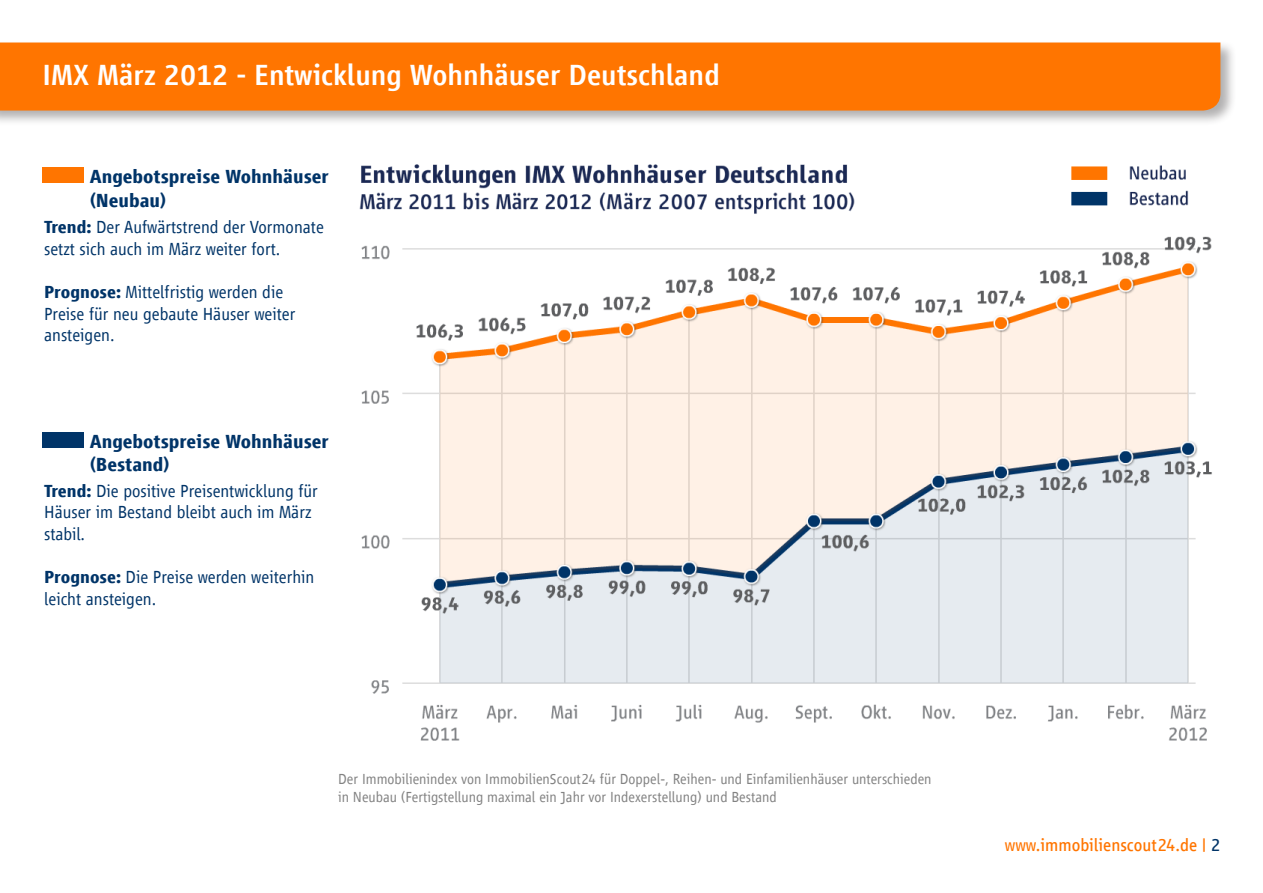
<style>
.page{position:relative;width:1263px;height:893px;background:#fff}
.page>*{position:absolute;margin:0;border:0;box-sizing:border-box;transform-origin:0 0}
.TitlePage{font:500 30px "Scout Vialog";color:#fff}
.t1{font:700 19.5px/23.4px "Scout Vialog";color:#003468}
.t2{font:300 18px/21.6px "Scout Vialog";color:#003468}
.t3{font:18px "Scout Vialog";color:#ff7500}
.t4{font:300 15px/18px "Scout Vialog";color:#828282}
.s1{font-weight:700}
.s2{color:#003468}
</style>
<div class="page">
<div style="left:0;top:40px;width:1236px;height:87px;background:#231f20;opacity:.35"></div>
<div style="left:0;top:43px;width:1220px;height:68px;background:#ff7500"></div>
<svg style="left:43px;top:167px;width:41px;height:16px"></svg>
<svg style="left:43px;top:432px;width:41px;height:16px"></svg>
<img style="left:359px;top:164px;width:853px;height:577px">
<p class="TitlePage" style="left:43px;top:59px;width:679px">IMX März 2012 - Entwicklung Wohnhäuser Deutschland</p>
<p class="t1" style="left:90px;top:165px;width:241px">Angebotspreise Wohnhäuser (Neubau)</p>
<p class="t2" style="left:44px;top:216px;width:281px"><span class="s1">Trend:</span> Der Aufwärtstrend der Vormonate setzt sich auch im März weiter fort.</p>
<p class="t2" style="left:44px;top:281px;width:253px"><span class="s1">Prognose:</span> Mittelfristig werden die<br>Preise für neu gebaute Häuser weiter ansteigen.</p>
<p class="t1" style="left:90px;top:429px;width:241px">Angebotspreise Wohnhäuser (Bestand)</p>
<p class="t2" style="left:44px;top:480px;width:275px"><span class="s1">Trend:</span> Die positive Preisentwicklung für<br>Häuser im Bestand bleibt auch im März stabil.</p>
<p class="t2" style="left:44px;top:566px;width:272px"><span class="s1">Prognose:</span> Die Preise werden weiterhin leicht ansteigen.</p>
<p class="t4" style="left:338px;top:770px;width:595px">Der Immobilienindex von ImmobilienScout24 für Doppel-, Reihen- und Einfamilienhäuser unterschieden in Neubau (Fertigstellung maximal ein Jahr vor Indexerstellung) und Bestand</p>
<p class="t3" style="left:1005px;top:835px;width:217px">www.immobilienscout24.de | <span class="s2">2</span></p>
</div>
